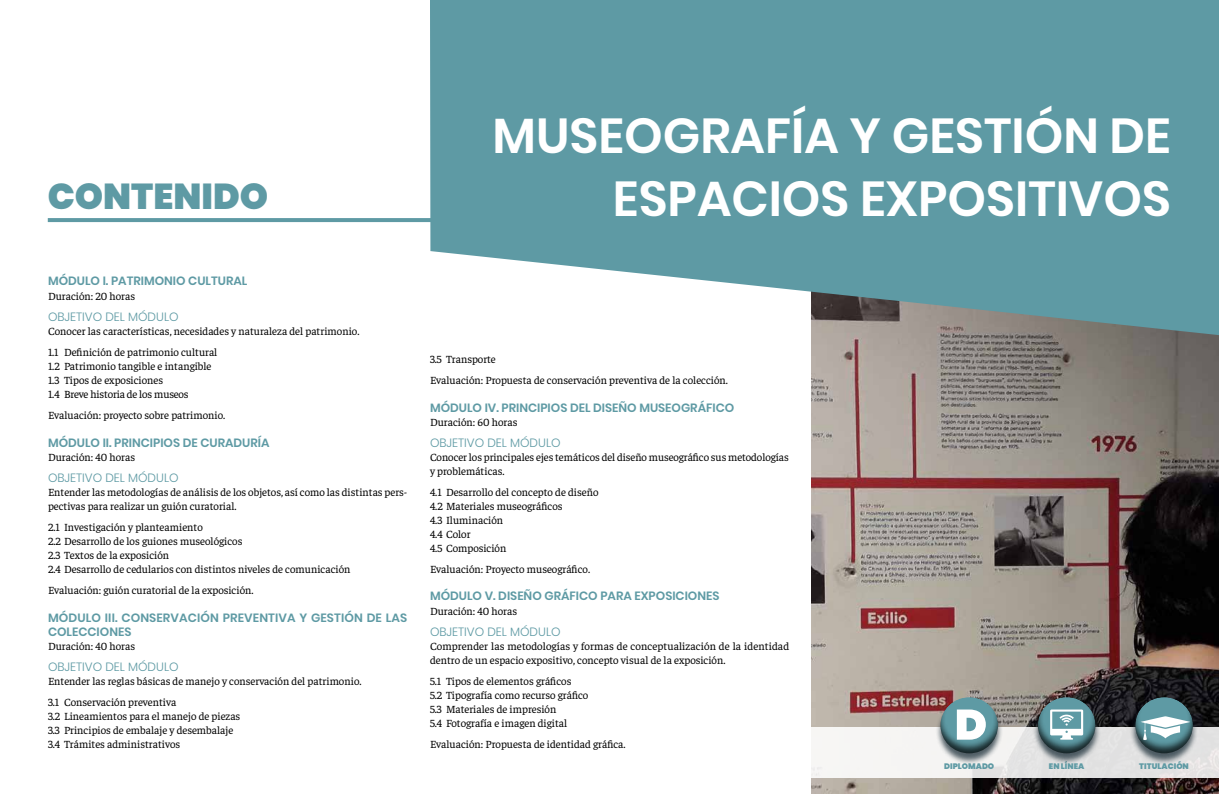
<style>
.page{position:relative;width:1219px;height:794px;background:#fff}
.page>*{position:absolute;margin:0;border:0;box-sizing:border-box;transform-origin:0 0}
.t1{font:600 49px/63px "Poppins";color:#fff;text-align:right}
.t2{font:900 36px "Poppins";color:#5e9aa4}
.t3{font:600 12px/14.4px "Poppins";color:#5e9aa4}
.t4{font:300 12px "Poppins";color:#5e9aa4}
.t5{font:11px/14px "Faustina";color:#000}
.t6{font:900 8px "Poppins";color:#5e9aa4}
</style>
<div class="page">
<img style="left:812px;top:335px;width:407px;height:459px">
<svg style="left:430px;top:0;width:789px;height:335px;background:#6ea2aa"></svg>
<hr style="left:48px;top:218px;width:499px;height:4px;background:#5e9aa4">
<div style="left:808px;top:727px;width:411px;height:51px;background:linear-gradient(to right,#f8f8f6,#dedddd)"></div>
<div style="left:935px;top:697px;width:68px;height:67px;background:#1b2e38;opacity:.75"></div>
<div style="left:939px;top:695px;width:59px;height:58px;background:#000;opacity:.75"></div>
<svg style="left:957px;top:709px;width:29px;height:30px"></svg>
<div style="left:1032px;top:697px;width:69px;height:67px;background:#1b2e38;opacity:.75"></div>
<div style="left:1036px;top:695px;width:60px;height:58px;background:#000;opacity:.75"></div>
<svg style="left:1050px;top:709px;width:33px;height:30px"></svg>
<div style="left:1130px;top:697px;width:68px;height:67px;background:#1b2e38;opacity:.75"></div>
<div style="left:1134px;top:695px;width:60px;height:58px;background:#000;opacity:.75"></div>
<svg style="left:1141px;top:716px;width:49px;height:24px"></svg>
<h2 class="t2" style="left:48px;top:176px;width:222px">CONTENIDO</h2>
<p class="t3" style="left:48px;top:273px;width:201px">MÓDULO I. PATRIMONIO CULTURAL</p>
<p class="t5" style="left:48px;top:289px;width:89px">Duración: 20 horas</p>
<p class="t4" style="left:48px;top:310px;width:132px">OBJETIVO DEL MÓDULO</p>
<p class="t5" style="left:48px;top:320px;width:313px;line-height:21px">Conocer las características, necesidades y naturaleza del patrimonio.<br>1.1 Definición de patrimonio cultural</p>
<p class="t5" style="left:48px;top:359px;width:165px">1.2 Patrimonio tangible e intangible<br>1.3 Tipos de exposiciones<br>1.4 Breve historia de los museos</p>
<p class="t5" style="left:48px;top:408px;width:179px">Evaluación: proyecto sobre patrimonio.</p>
<p class="t3" style="left:48px;top:436px;width:223px">MÓDULO II. PRINCIPIOS DE CURADURÍA</p>
<p class="t5" style="left:48px;top:450px;width:89px">Duración: 40 horas</p>
<p class="t4" style="left:48px;top:471px;width:132px">OBJETIVO DEL MÓDULO</p>
<p class="t5" style="left:48px;top:485px;width:361px">Entender las metodologías de análisis de los objetos, así como las distintas pers&shy;pectivas para realizar un guión curatorial.</p>
<p class="t5" style="left:48px;top:520px;width:304px">2.1 Investigación y planteamiento<br>2.2 Desarrollo de los guiones museológicos<br>2.3 Textos de la exposición<br>2.4 Desarrollo de cedularios con distintos niveles de comunicación</p>
<p class="t5" style="left:48px;top:583px;width:207px">Evaluación: guión curatorial de la exposición.</p>
<p class="t3" style="left:48px;top:610px;width:361px">MÓDULO III. CONSERVACIÓN PREVENTIVA Y GESTIÓN DE LAS<br>COLECCIONES</p>
<p class="t5" style="left:48px;top:639px;width:89px">Duración: 40 horas</p>
<p class="t4" style="left:48px;top:660px;width:132px">OBJETIVO DEL MÓDULO</p>
<p class="t5" style="left:48px;top:670px;width:315px;line-height:21px">Entender las reglas básicas de manejo y conservación del patrimonio.<br>3.1 Conservación preventiva</p>
<p class="t5" style="left:48px;top:709px;width:194px">3.2 Lineamientos para el manejo de piezas<br>3.3 Principios de embalaje y desembalaje<br>3.4 Trámites administrativos</p>
<h1 class="t1" style="left:492px;top:105px;width:680px">MUSEOGRAFÍA Y GESTIÓN DE<br>ESPACIOS EXPOSITIVOS</h1>
<p class="t5" style="left:430px;top:348px;width:299px;line-height:21px">3.5 Transporte<br>Evaluación: Propuesta de conservación preventiva de la colección.</p>
<p class="t3" style="left:430px;top:400px;width:306px">MÓDULO IV. PRINCIPIOS DEL DISEÑO MUSEOGRÁFICO</p>
<p class="t5" style="left:430px;top:415px;width:89px">Duración: 60 horas</p>
<p class="t4" style="left:430px;top:436px;width:132px">OBJETIVO DEL MÓDULO</p>
<p class="t5" style="left:430px;top:450px;width:360px">Conocer los principales ejes temáticos del diseño museográfico sus metodologías y problemáticas.</p>
<p class="t5" style="left:430px;top:485px;width:170px">4.1 Desarrollo del concepto de diseño<br>4.2 Materiales museográficos<br>4.3 Iluminación<br>4.4 Color<br>4.5 Composición</p>
<p class="t5" style="left:430px;top:562px;width:162px">Evaluación: Proyecto museográfico.</p>
<p class="t3" style="left:430px;top:588px;width:291px">MÓDULO V. DISEÑO GRÁFICO PARA EXPOSICIONES</p>
<p class="t5" style="left:430px;top:604px;width:89px">Duración: 40 horas</p>
<p class="t4" style="left:430px;top:625px;width:132px">OBJETIVO DEL MÓDULO</p>
<p class="t5" style="left:430px;top:639px;width:361px">Comprender las metodologías y formas de conceptualización de la identidad dentro de un espacio expositivo, concepto visual de la exposición.</p>
<p class="t5" style="left:430px;top:674px;width:160px">5.1 Tipos de elementos gráficos<br>5.2 Tipografía como recurso gráfico<br>5.3 Materiales de impresión<br>5.4 Fotografía e imagen digital</p>
<p class="t5" style="left:430px;top:737px;width:197px">Evaluación: Propuesta de identidad gráfica.</p>
<p class="t6" style="left:944px;top:762px;width:52px">DIPLOMADO</p>
<p class="t6" style="left:1049px;top:762px;width:37px">EN LÍNEA</p>
<p class="t6" style="left:1139px;top:762px;width:51px">TITULACIÓN</p>
</div>
